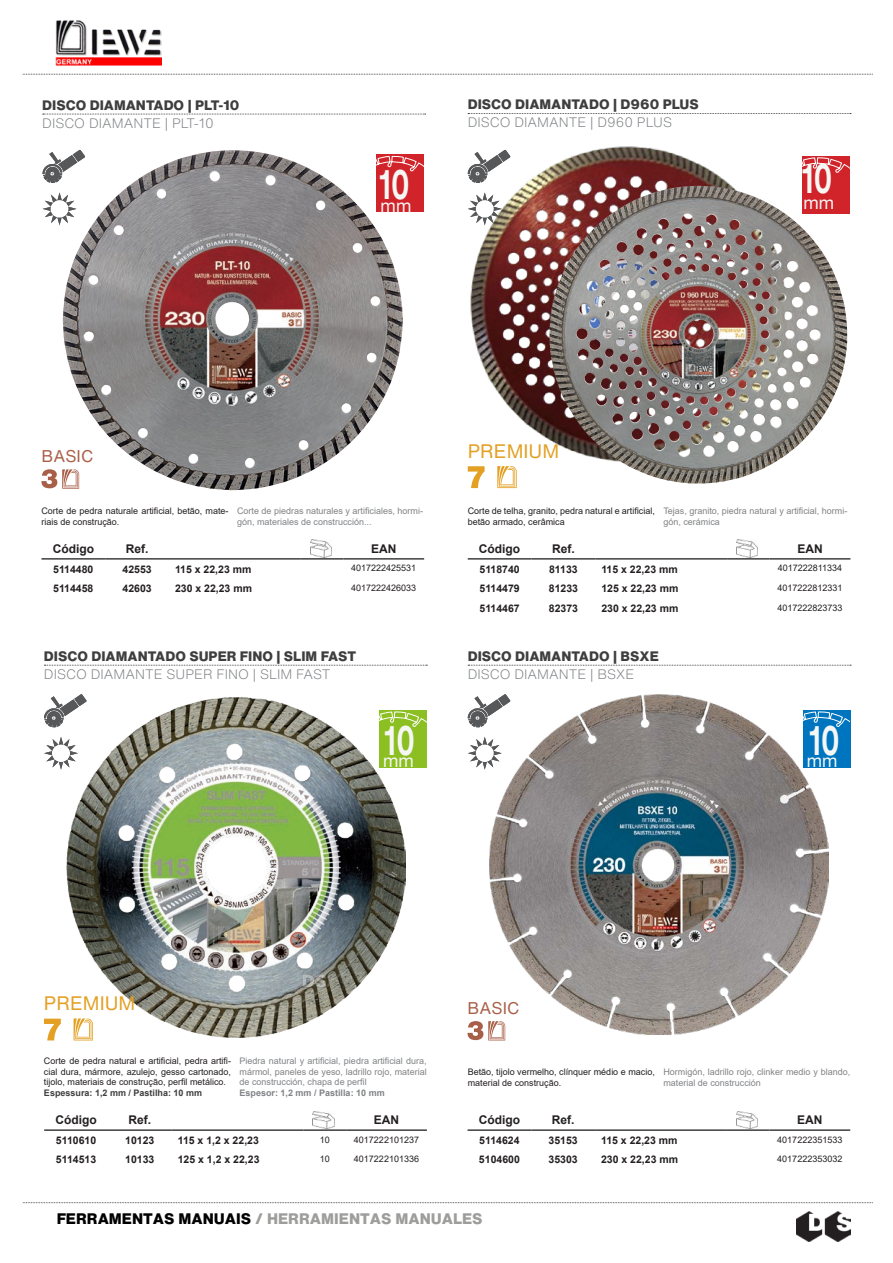
<style>
.page{position:relative;width:893px;height:1263px;background:#fff}
.page>*{position:absolute;margin:0;border:0;box-sizing:border-box;transform-origin:0 0}
.t1{font:700 40.5px "Helvetica Now Text";color:#f5f7f5;scale:.67 1}
.t2{font:19.2px "Helvetica Now Text";color:#e3a023}
.t3{font:18px "Helvetica Neue LT Std";color:#f5f7f5}
.t4{font:16.65px "Helvetica Now Text";color:#a85f47}
.t5{font:800 15px "Helvetica Now Text";color:#9d9d9c}
.t6{font:800 13.5px "Helvetica Now Text";color:#3e3e3f}
.t7{font:300 13.5px "Helvetica Now Text";color:#808285}
.t8{font:700 12px "Arial";color:#231f20}
.t9{font:700 10.5px "Arial";color:#231f20}
.t10{font:9px/10.8px "Arial";color:#231f20}
.t11{font:9px/10.8px "Arial";color:#808285}
.t12{font:700 9px "Arial";color:#3e3e3f}
.t13{font:700 9px "Arial";color:#808285}
.s1{color:#000}
</style>
<div class="page">
<img style="left:55px;top:20px;width:107px;height:46px">
<svg style="left:23px;top:74px;width:850px;height:1px"></svg>
<img style="left:796px;top:1212px;width:54px;height:30px">
<svg style="left:23px;top:1202px;width:850px;height:1px"></svg>
<hr style="left:44px;top:1129px;width:64px;height:2px;background:#3e3e3f">
<hr style="left:108px;top:1129px;width:64px;height:2px;background:#3e3e3f">
<hr style="left:172px;top:1129px;width:132px;height:2px;background:#3e3e3f">
<hr style="left:304px;top:1129px;width:42px;height:2px;background:#3e3e3f">
<hr style="left:346px;top:1129px;width:81px;height:2px;background:#3e3e3f">
<img style="left:313px;top:1111px;width:21px;height:17px">
<img style="left:66px;top:697px;width:339px;height:340px">
<div style="left:379px;top:710px;width:48px;height:57px;background:#8cbf21"></div>
<svg style="left:379px;top:711px;width:47px;height:16px"></svg>
<svg style="left:44px;top:665px;width:383px;height:1px"></svg>
<svg style="left:497px;top:466px;width:20px;height:22px"></svg>
<svg style="left:468px;top:466px;width:17px;height:22px"></svg>
<hr style="left:468px;top:558px;width:63px;height:2px;background:#3e3e3f">
<hr style="left:531px;top:558px;width:64px;height:2px;background:#3e3e3f">
<hr style="left:595px;top:558px;width:132px;height:2px;background:#3e3e3f">
<hr style="left:727px;top:558px;width:43px;height:2px;background:#3e3e3f">
<hr style="left:770px;top:558px;width:80px;height:2px;background:#3e3e3f">
<img style="left:736px;top:540px;width:22px;height:17px">
<img style="left:470px;top:146px;width:262px;height:294px">
<img style="left:549px;top:186px;width:298px;height:297px">
<div style="left:802px;top:156px;width:48px;height:57px;background:#d1232a"></div>
<svg style="left:802px;top:157px;width:47px;height:16px"></svg>
<svg style="left:468px;top:150px;width:42px;height:33px"></svg>
<svg style="left:468px;top:192px;width:34px;height:33px"></svg>
<svg style="left:43px;top:152px;width:20px;height:31px"></svg>
<svg style="left:43px;top:192px;width:20px;height:33px"></svg>
<img style="left:489px;top:694px;width:340px;height:340px">
<hr style="left:467px;top:1129px;width:64px;height:2px;background:#3e3e3f">
<hr style="left:531px;top:1129px;width:64px;height:2px;background:#3e3e3f">
<hr style="left:595px;top:1129px;width:132px;height:2px;background:#3e3e3f">
<hr style="left:727px;top:1129px;width:42px;height:2px;background:#3e3e3f">
<hr style="left:769px;top:1129px;width:81px;height:2px;background:#3e3e3f">
<img style="left:736px;top:1111px;width:21px;height:17px">
<div style="left:803px;top:710px;width:47px;height:57px;background:#0075bf"></div>
<svg style="left:803px;top:711px;width:47px;height:16px"></svg>
<svg style="left:468px;top:665px;width:383px;height:1px"></svg>
<svg style="left:468px;top:113px;width:383px;height:1px"></svg>
<hr style="left:41px;top:558px;width:64px;height:2px;background:#3e3e3f">
<hr style="left:105px;top:558px;width:64px;height:2px;background:#3e3e3f">
<hr style="left:169px;top:558px;width:132px;height:2px;background:#3e3e3f">
<hr style="left:301px;top:558px;width:42px;height:2px;background:#3e3e3f">
<hr style="left:343px;top:558px;width:81px;height:2px;background:#3e3e3f">
<img style="left:310px;top:540px;width:21px;height:17px">
<img style="left:63px;top:150px;width:340px;height:340px">
<svg style="left:41px;top:469px;width:38px;height:20px"></svg>
<div style="left:376px;top:154px;width:48px;height:58px;background:#d1232a"></div>
<svg style="left:376px;top:156px;width:48px;height:16px"></svg>
<svg style="left:43px;top:114px;width:383px;height:1px"></svg>
<svg style="left:467px;top:1021px;width:38px;height:19px"></svg>
<svg style="left:74px;top:1018px;width:19px;height:22px"></svg>
<svg style="left:44px;top:1019px;width:17px;height:21px"></svg>
<svg style="left:44px;top:694px;width:43px;height:33px"></svg>
<svg style="left:44px;top:737px;width:34px;height:33px"></svg>
<svg style="left:468px;top:694px;width:42px;height:33px"></svg>
<svg style="left:468px;top:737px;width:34px;height:33px"></svg>
<p class="t6" style="left:42px;top:95px;width:199px">DISCO DIAMANTADO | PLT-10</p>
<p class="t7" style="left:42px;top:113px;width:173px">DISCO DIAMANTE | PLT-10</p>
<p class="t1" style="left:379px;top:154px;width:47px">10</p>
<p class="t3" style="left:381px;top:195px;width:32px">mm</p>
<p class="t6" style="left:468px;top:94px;width:233px">DISCO DIAMANTADO | D960 PLUS</p>
<p class="t7" style="left:468px;top:112px;width:206px">DISCO DIAMANTE | D960 PLUS</p>
<p class="t1" style="left:802px;top:148px;width:47px">10</p>
<p class="t3" style="left:803px;top:192px;width:32px">mm</p>
<h3 class="t4" style="left:41px;top:444px;width:53px">BASIC</h3>
<h2 class="t2" style="left:468px;top:436px;width:93px">PREMIUM</h2>
<p class="t10" style="left:41px;top:506px;width:189px">Corte de pedra naturale artificial, betão, mate&shy;riais de construção.</p>
<p class="t11" style="left:237px;top:506px;width:188px">Corte de piedras naturales y artificiales, hormi&shy;gón, materiales de construcción...</p>
<p class="t10" style="left:468px;top:506px;width:189px">Corte de telha, granito, pedra natural e artificial, betão armado, cerâmica</p>
<p class="t11" style="left:663px;top:506px;width:186px">Tejas, granito, piedra natural y artificial, hormi&shy;gón, cerámica</p>
<p class="t8" style="left:53px;top:540px;width:43px">Código</p>
<p class="t8" style="left:126px;top:540px;width:24px">Ref.</p>
<p class="t8" style="left:371px;top:540px;width:27px">EAN</p>
<p class="t9" style="left:53px;top:561px;width:42px">5114480</p>
<p class="t9" style="left:123px;top:561px;width:31px">42553</p>
<p class="t9" style="left:175px;top:561px;width:78px">115 x 22,23 mm</p>
<p class="t10" style="left:351px;top:563px;width:67px">4017222425531</p>
<p class="t9" style="left:53px;top:581px;width:42px">5114458</p>
<p class="t9" style="left:123px;top:581px;width:31px">42603</p>
<p class="t9" style="left:175px;top:581px;width:79px">230 x 22,23 mm</p>
<p class="t10" style="left:351px;top:582px;width:67px">4017222426033</p>
<p class="t8" style="left:479px;top:540px;width:43px">Código</p>
<p class="t8" style="left:552px;top:540px;width:24px">Ref.</p>
<p class="t8" style="left:797px;top:540px;width:27px">EAN</p>
<p class="t9" style="left:479px;top:561px;width:42px">5118740</p>
<p class="t9" style="left:549px;top:561px;width:30px">81133</p>
<p class="t9" style="left:601px;top:561px;width:78px">115 x 22,23 mm</p>
<p class="t10" style="left:778px;top:563px;width:66px">4017222811334</p>
<p class="t9" style="left:479px;top:581px;width:42px">5114479</p>
<p class="t9" style="left:549px;top:581px;width:31px">81233</p>
<p class="t9" style="left:601px;top:581px;width:79px">125 x 22,23 mm</p>
<p class="t10" style="left:777px;top:582px;width:67px">4017222812331</p>
<p class="t9" style="left:479px;top:601px;width:42px">5114467</p>
<p class="t9" style="left:549px;top:601px;width:31px">82373</p>
<p class="t9" style="left:601px;top:601px;width:79px">230 x 22,23 mm</p>
<p class="t10" style="left:777px;top:602px;width:67px">4017222823733</p>
<p class="t6" style="left:44px;top:646px;width:314px">DISCO DIAMANTADO SUPER FINO | SLIM FAST</p>
<p class="t7" style="left:44px;top:664px;width:288px">DISCO DIAMANTE SUPER FINO | SLIM FAST</p>
<p class="t6" style="left:468px;top:646px;width:193px">DISCO DIAMANTADO | BSXE</p>
<p class="t7" style="left:468px;top:664px;width:168px">DISCO DIAMANTE | BSXE</p>
<p class="t1" style="left:384px;top:710px;width:47px">10</p>
<p class="t3" style="left:383px;top:750px;width:32px">mm</p>
<p class="t1" style="left:809px;top:710px;width:47px">10</p>
<p class="t3" style="left:807px;top:750px;width:32px">mm</p>
<h2 class="t2" style="left:44px;top:989px;width:93px">PREMIUM</h2>
<h3 class="t4" style="left:467px;top:996px;width:53px">BASIC</h3>
<p class="t10" style="left:44px;top:1055px;width:189px;text-align:justify">Corte de pedra natural e artificial, pedra artifi&shy;cial dura, mármore, azulejo, gesso cartonado, tijolo, materiais de construção, perfil metálico.</p>
<p class="t12" style="left:44px;top:1086px;width:160px">Espessura: 1,2 mm / Pastilha: 10 mm</p>
<p class="t11" style="left:240px;top:1055px;width:189px;text-align:justify">Piedra natural y artificial, piedra artificial dura, mármol, paneles de yeso, ladrillo rojo, material de construcción, chapa de perfil</p>
<p class="t13" style="left:240px;top:1086px;width:147px">Espesor: 1,2 mm / Pastilla: 10 mm</p>
<p class="t8" style="left:55px;top:1111px;width:43px">Código</p>
<p class="t8" style="left:129px;top:1111px;width:24px">Ref.</p>
<p class="t8" style="left:374px;top:1111px;width:27px">EAN</p>
<p class="t9" style="left:56px;top:1133px;width:42px">5110610</p>
<p class="t9" style="left:125px;top:1133px;width:31px">10123</p>
<p class="t9" style="left:178px;top:1133px;width:83px">115 x 1,2 x 22,23</p>
<p class="t10" style="left:320px;top:1134px;width:12px">10</p>
<p class="t10" style="left:354px;top:1134px;width:67px">4017222101237</p>
<p class="t9" style="left:56px;top:1152px;width:42px">5114513</p>
<p class="t9" style="left:125px;top:1152px;width:31px">10133</p>
<p class="t9" style="left:178px;top:1152px;width:83px">125 x 1,2 x 22,23</p>
<p class="t10" style="left:320px;top:1154px;width:12px">10</p>
<p class="t10" style="left:354px;top:1154px;width:67px">4017222101336</p>
<p class="t10" style="left:468px;top:1066px;width:189px">Betão, tijolo vermelho, clínquer médio e macio, material de construção.</p>
<p class="t11" style="left:663px;top:1066px;width:189px">Hormigón, ladrillo rojo, clinker medio y blando, material de construcción</p>
<p class="t8" style="left:479px;top:1111px;width:43px">Código</p>
<p class="t8" style="left:552px;top:1111px;width:24px">Ref.</p>
<p class="t8" style="left:797px;top:1111px;width:27px">EAN</p>
<p class="t9" style="left:479px;top:1133px;width:42px">5114624</p>
<p class="t9" style="left:549px;top:1133px;width:31px">35153</p>
<p class="t9" style="left:601px;top:1133px;width:78px">115 x 22,23 mm</p>
<p class="t10" style="left:777px;top:1134px;width:67px">4017222351533</p>
<p class="t9" style="left:479px;top:1152px;width:42px">5104600</p>
<p class="t9" style="left:549px;top:1152px;width:31px">35303</p>
<p class="t9" style="left:601px;top:1152px;width:79px">230 x 22,23 mm</p>
<p class="t10" style="left:777px;top:1154px;width:67px">4017222353032</p>
<h3 class="t5" style="left:57px;top:1207px;width:427px"><span class="s1">FERRAMENTAS MANUAIS</span> / HERRAMIENTAS MANUALES</h3>
</div>
